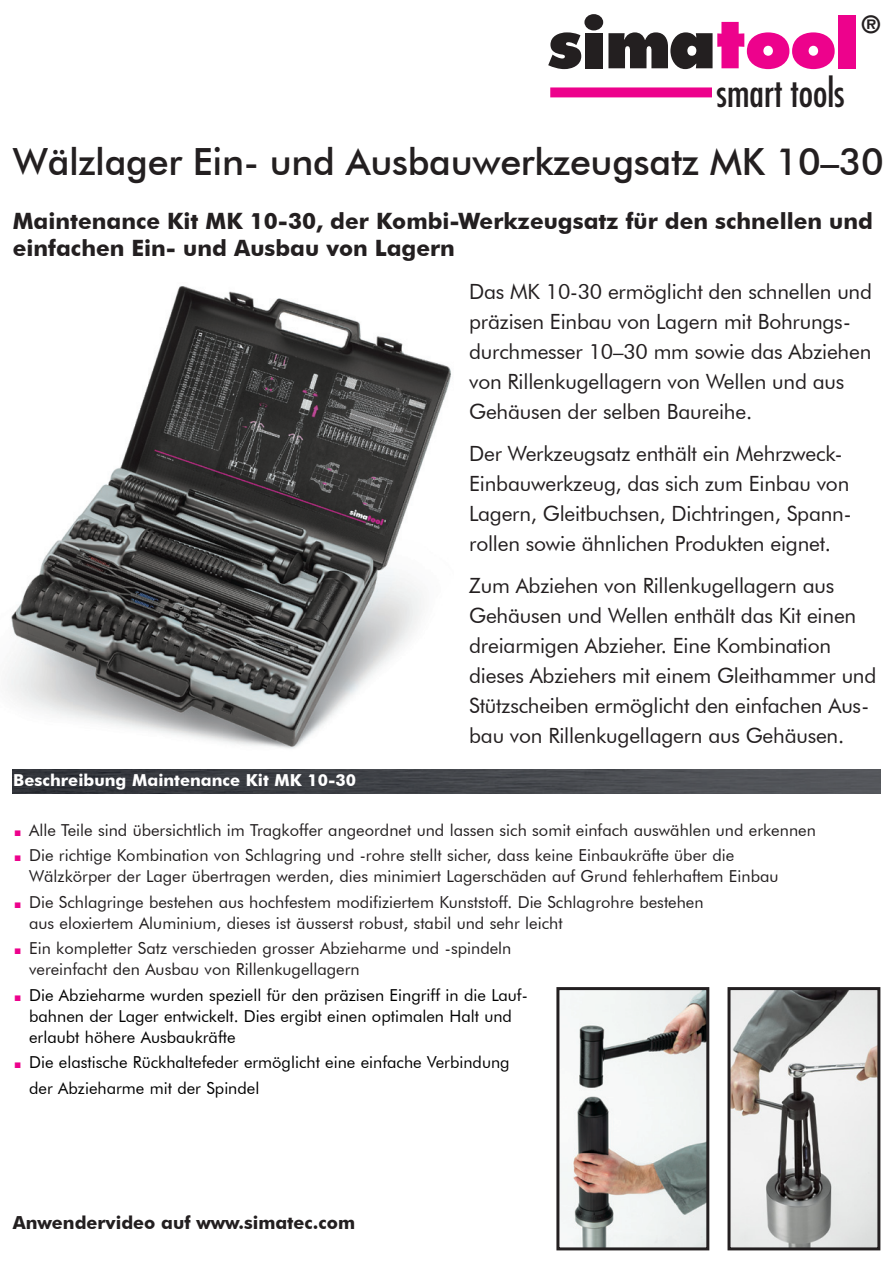
<style>
.page{position:relative;width:893px;height:1263px;background:#fff}
.page>*{position:absolute;margin:0;border:0;box-sizing:border-box;transform-origin:0 0}
.t1{font:condensed 38.1px "Futura";color:#231f20}
.t2{font:500 37.5px "Futura BT";letter-spacing:-.01em;color:#231f20}
.t3{font:700 23.1px "Futura";color:#231f20}
.t4{font:700 22.5px/27px "Futura BT";color:#231f20}
.t5{font:21px/30px "Futura BT";letter-spacing:-.01em;color:#231f20}
.t6{font:700 18px "Futura BT";color:#231f20}
.t7{font:16.5px/21px "Futura BT";color:#231f20}
.t8{font:16.5px/21px "Futura BT";color:#000}
.t9{font:700 16.5px "Futura BT";color:#fff}
.s1{font-family:"Arial";font-size:12px;color:#ed028c}
</style>
<div class="page">
<div style="left:839px;top:15px;width:17px;height:53px;background:#ed028c"></div>
<svg style="left:548px;top:32px;width:33px;height:37px"></svg>
<div style="left:585px;top:33px;width:17px;height:35px;background:#231f20"></div>
<svg style="left:608px;top:22px;width:227px;height:47px"></svg>
<div style="left:550px;top:87px;width:162px;height:10px;background:#ed028c"></div>
<div style="left:584px;top:14px;width:19px;height:16px;background:#231f20;border-radius:50%"></div>
<img style="left:7px;top:286px;width:444px;height:463px">
<img style="left:731px;top:991px;width:145px;height:255px">
<div style="left:727px;top:987px;width:153px;height:263px;border:3px solid #231f20"></div>
<img style="left:560px;top:991px;width:145px;height:255px">
<div style="left:556px;top:987px;width:153px;height:263px;border:3px solid #231f20"></div>
<img style="left:13px;top:770px;width:867px;height:23px">
<p class="t1" style="left:717px;top:70px;width:130px">smart tools</p>
<p class="t3" style="left:862px;top:9px;width:20px">®</p>
<p class="t2" style="left:13px;top:139px;width:873px">Wälzlager Ein- und Ausbauwerkzeugsatz MK 10–30</p>
<p class="t4" style="left:13px;top:207px;width:862px">Maintenance Kit MK 10-30, der Kombi-Werkzeugsatz für den schnellen und einfachen Ein- und Ausbau von Lagern</p>
<p class="t5" style="left:469px;top:276px;width:404px">Das MK 10-30 ermöglicht den schnellen und präzisen Einbau von Lagern mit Bohrungs&shy;durchmesser 10–30 mm sowie das Abziehen von Rillenkugellagern von Wellen und aus Gehäusen der selben Baureihe.</p>
<p class="t5" style="left:469px;top:438px;width:375px">Der Werkzeugsatz enthält ein Mehrzweck-</p>
<p class="t5" style="left:469px;top:468px;width:384px;text-align:justify">Einbauwerkzeug, das sich zum Einbau von Lagern, Gleitbuchsen, Dichtringen, Spann&shy;rollen sowie ähnlichen Produkten eignet.</p>
<p class="t5" style="left:469px;top:570px;width:409px">Zum Abziehen von Rillenkugellagern aus Gehäusen und Wellen enthält das Kit einen dreiarmigen Abzieher. Eine Kombination dieses Abziehers mit einem Gleithammer und Stützscheiben ermöglicht den einfachen Aus&shy;bau von Rillenkugellagern aus Gehäusen.</p>
<p class="t9" style="left:13px;top:770px;width:344px">Beschreibung Maintenance Kit MK 10-30</p>
<p class="t7" style="left:14px;top:819px;width:803px"><span class="s1">■</span> Alle Teile sind übersichtlich im Tragkoffer angeordnet und lassen sich somit einfach auswählen und erkennen</p>
<p class="t7" style="left:29px;top:844px;width:751px;text-indent:-15px"><span class="s1">■</span> Die richtige Kombination von Schlagring und -rohre stellt sicher, dass keine Einbaukräfte über die<br>Wälzkörper der Lager übertragen werden, dies minimiert Lagerschäden auf Grund fehlerhaftem Einbau</p>
<p class="t7" style="left:29px;top:891px;width:676px;text-indent:-15px"><span class="s1">■</span> Die Schlagringe bestehen aus hochfestem modifiziertem Kunststoff. Die Schlagrohre bestehen aus eloxiertem Aluminium, dieses ist äusserst robust, stabil und sehr leicht</p>
<p class="t7" style="left:29px;top:937px;width:484px;text-indent:-15px"><span class="s1">■</span> Ein kompletter Satz verschieden grosser Abzieharme und -spindeln vereinfacht den Ausbau von Rillenkugellagern</p>
<p class="t8" style="left:29px;top:984px;width:500px;text-indent:-15px"><span class="s1">■</span> Die Abzieharme wurden speziell für den präzisen Eingriff in die Lauf&shy;bahnen der Lager entwickelt. Dies ergibt einen optimalen Halt und erlaubt höhere Ausbaukräfte</p>
<p class="t8" style="left:29px;top:1049px;width:482px;line-height:25.5px;text-indent:-15px"><span class="s1">■</span> Die elastische Rückhaltefeder ermöglicht eine einfache Verbindung der Abzieharme mit der Spindel</p>
<p class="t6" style="left:13px;top:1211px;width:344px">Anwendervideo auf www.simatec.com</p>
</div>
